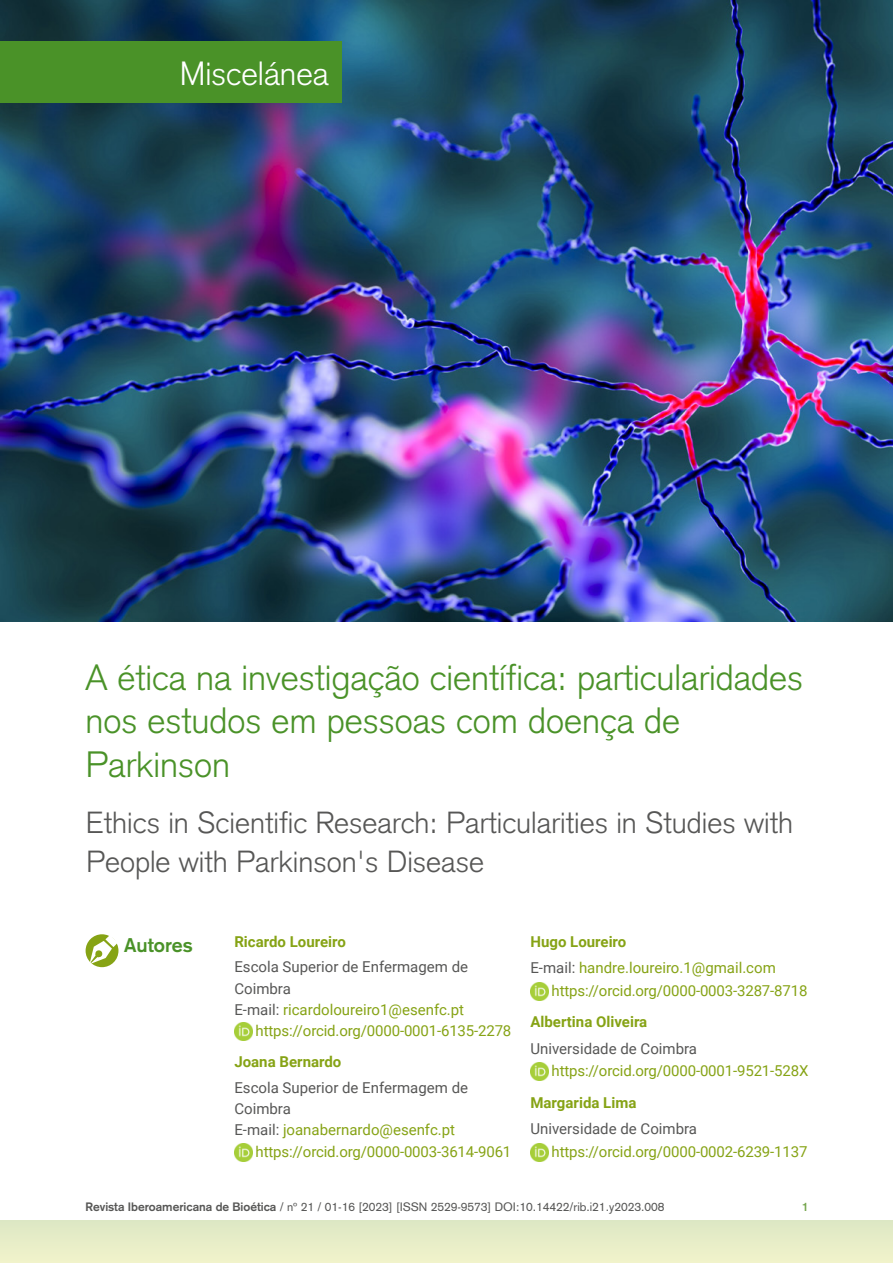
<style>
.page{position:relative;width:893px;height:1263px;background:#fff}
.page>*{position:absolute;margin:0;border:0;box-sizing:border-box;transform-origin:0 0}
.t1{font:300 36px/43.2px "Akzidenz Grotesk";color:#4a9228}
.t2{font:300 33px "Akzidenz Grotesk";color:#fff}
.t3{font:300 30px/39px "Akzidenz Grotesk";color:#575756}
.t4{font:700 19.5px "Akzidenz Grotesk";color:#4a9228}
.t5{font:15px "Roboto";letter-spacing:-.01em;color:#86a315}
.t6{font:15px/21.8px "Roboto";color:#575756}
._03_autor{font:700 15px "Roboto";color:#86a315}
.t7{font:12px "Akzidenz Grotesk";color:#575756}
.t8{font:700 12px "Akzidenz Grotesk";color:#74a54c}
.s1{color:#575756}
.s2{font-weight:700}
</style>
<div class="page">
<div style="left:0;top:1220px;width:893px;height:43px;background:#e7edc8"></div>
<img style="left:0;top:0;width:893px;height:621px">
<img style="left:234px;top:1023px;width:18px;height:18px">
<img style="left:234px;top:1143px;width:18px;height:18px">
<img style="left:530px;top:982px;width:18px;height:18px">
<img style="left:530px;top:1062px;width:18px;height:18px">
<img style="left:530px;top:1143px;width:18px;height:18px">
<div style="left:86px;top:934px;width:32px;height:33px;background:#86a315;border-radius:50%"></div>
<svg style="left:90px;top:935px;width:28px;height:29px"></svg>
<div style="left:0;top:41px;width:342px;height:62px;background:#4a9228"></div>
<p class="t2" style="left:180px;top:54px;width:151px">Miscelánea</p>
<p class="t1" style="left:86px;top:656px;width:719px">A ética na investigação científica: particularidades nos estudos em pessoas com doença de<br>Parkinson</p>
<p class="t3" style="left:86px;top:803px;width:708px">Ethics in Scientific Research: Particularities in Studies with<br>People with Parkinson's Disease</p>
<p class="t4" style="left:124px;top:934px;width:70px">Autores</p>
<p class="_03_autor" style="left:234px;top:931px;width:113px">Ricardo Loureiro</p>
<p class="t6" style="left:234px;top:955px;width:235px">Escola Superior de Enfermagem de<br>Coimbra</p>
<p class="t5" style="left:234px;top:999px;width:231px"><span class="s1">E-mail:</span> ricardoloureiro1@esenfc.pt</p>
<p class="t5" style="left:256px;top:1020px;width:257px">https://orcid.org/0000-0001-6135-2278</p>
<p class="_03_autor" style="left:234px;top:1051px;width:108px">Joana Bernardo</p>
<p class="t6" style="left:234px;top:1076px;width:235px;line-height:21.1px">Escola Superior de Enfermagem de<br>Coimbra</p>
<p class="t5" style="left:234px;top:1119px;width:222px"><span class="s1">E-mail:</span> joanabernardo@esenfc.pt</p>
<p class="t5" style="left:256px;top:1141px;width:257px">https://orcid.org/0000-0003-3614-9061</p>
<p class="_03_autor" style="left:530px;top:931px;width:97px">Hugo Loureiro</p>
<p class="t5" style="left:530px;top:957px;width:247px"><span class="s1">E-mail:</span> handre.loureiro.1@gmail.com</p>
<p class="t5" style="left:552px;top:980px;width:257px">https://orcid.org/0000-0003-3287-8718</p>
<p class="_03_autor" style="left:530px;top:1011px;width:118px">Albertina Oliveira</p>
<p class="t6" style="left:530px;top:1037px;width:168px">Universidade de Coimbra</p>
<p class="t5" style="left:552px;top:1060px;width:258px">https://orcid.org/0000-0001-9521-528X</p>
<p class="_03_autor" style="left:530px;top:1092px;width:107px">Margarida Lima</p>
<p class="t6" style="left:530px;top:1117px;width:168px">Universidade de Coimbra</p>
<p class="t5" style="left:552px;top:1141px;width:257px">https://orcid.org/0000-0002-6239-1137</p>
<p class="t7" style="left:86px;top:1199px;width:580px"><span class="s2">Revista Iberoamericana de Bioética</span> / nº 21 / 01-16 [2023] [ISSN 2529-9573] DOI:10.14422/rib.i21.y2023.008</p>
<p class="t8" style="left:802px;top:1199px;width:8px">1</p>
</div>
